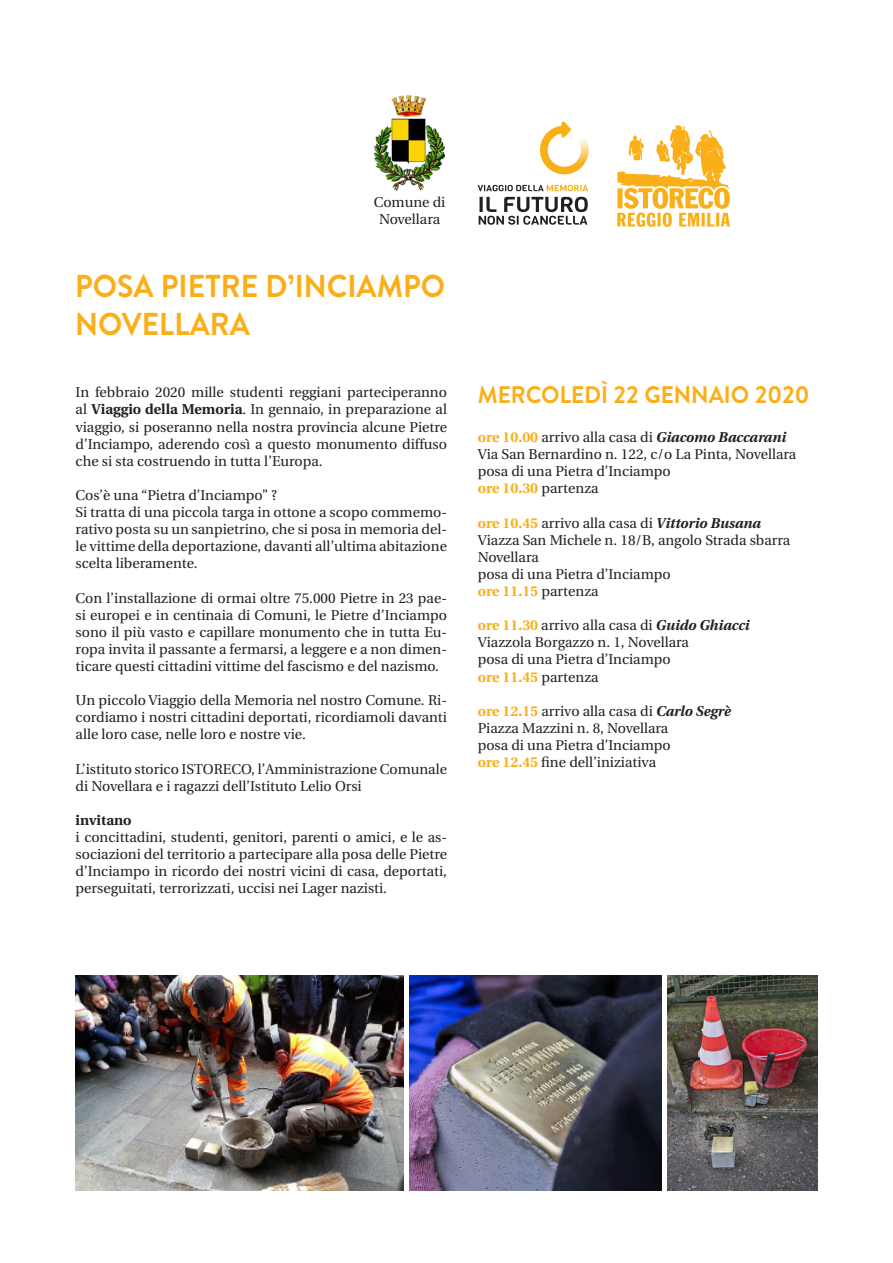
<style>
.page{position:relative;width:893px;height:1263px;background:#fff}
.page>*{position:absolute;margin:0;border:0;box-sizing:border-box;transform-origin:0 0}
.t1{font:700 31.65px "Brandon Text";color:#faaf18;scale:.95 1}
.t2{font:700 24px "Brandon Text";color:#faaf18;scale:.95 1}
.t3{font:14.25px/17.1px "Utopia";color:#231f20;text-align:justify}
.t4{font:700 14.25px "Utopia";color:#faaf18}
.t5{font:700 14.25px "Utopia";color:#231f20}
.s1{font-weight:700}
.s2{font-weight:700;color:#faaf18}
.s3{font-weight:700;font-style:italic}
.s4{font-weight:400;color:#231f20}
</style>
<div class="page">
<img style="left:617px;top:125px;width:113px;height:102px">
<svg style="left:540px;top:122px;width:49px;height:53px"></svg>
<svg style="left:479px;top:197px;width:109px;height:28px"></svg>
<svg style="left:478px;top:185px;width:110px;height:6px"></svg>
<img style="left:375px;top:96px;width:69px;height:94px">
<img style="left:410px;top:976px;width:252px;height:215px">
<img style="left:75px;top:976px;width:329px;height:215px">
<img style="left:668px;top:976px;width:150px;height:215px">
<p class="t3" style="left:374px;top:194px;width:73px">Comune di</p>
<p class="t3" style="left:379px;top:211px;width:63px">Novellara</p>
<p class="t1" style="left:75px;top:264px;width:391px">POSA PIETRE D’INCIAMPO</p>
<p class="t1" style="left:75px;top:302px;width:185px">NOVELLARA</p>
<p class="t3" style="left:76px;top:384px;width:373px">In febbraio 2020 mille studenti reggiani parteciperanno al <span class="s1">Viaggio della Memoria</span>. In gennaio, in preparazione al viaggio, si poseranno nella nostra provincia alcune Pietre d’Inciampo, aderendo così a questo monumento diffuso che si sta costruendo in tutta l’Europa.</p>
<p class="t3" style="left:76px;top:487px;width:203px">Cos’è una “Pietra d’Inciampo” ?</p>
<p class="t3" style="left:76px;top:504px;width:373px">Si tratta di una piccola targa in ottone a scopo commemo&shy;rativo posta su un sanpietrino, che si posa in memoria del&shy;le vittime della deportazione, davanti all’ultima abitazione scelta liberamente.</p>
<p class="t3" style="left:76px;top:589px;width:373px">Con l’installazione di ormai oltre 75.000 Pietre in 23 pae&shy;si europei e in centinaia di Comuni, le Pietre d’Inciampo sono il più vasto e capillare monumento che in tutta Eu&shy;ropa invita il passante a fermarsi, a leggere e a non dimen&shy;ticare questi cittadini vittime del fascismo e del nazismo.</p>
<p class="t3" style="left:76px;top:692px;width:373px">Un piccolo Viaggio della Memoria nel nostro Comune. Ri&shy;cordiamo i nostri cittadini deportati, ricordiamoli davanti alle loro case, nelle loro e nostre vie.</p>
<p class="t3" style="left:76px;top:760px;width:373px">L’istituto storico ISTORECO, l’Amministrazione Comunale di Novellara e i ragazzi dell’Istituto Lelio Orsi</p>
<p class="t5" style="left:76px;top:812px;width:57px">invitano</p>
<p class="t3" style="left:76px;top:829px;width:373px">i concittadini, studenti, genitori, parenti o amici, e le as&shy;sociazioni del territorio a partecipare alla posa delle Pietre d’Inciampo in ricordo dei nostri vicini di casa, deportati, perseguitati, terrorizzati, uccisi nei Lager nazisti.</p>
<p class="t2" style="left:478px;top:378px;width:351px">MERCOLEDÌ 22 GENNAIO 2020</p>
<p class="t3" style="left:478px;top:429px;width:310px"><span class="s2">ore 10.00</span> arrivo alla casa di <span class="s3">Giacomo Baccarani</span></p>
<p class="t3" style="left:478px;top:446px;width:320px">Via San Bernardino n. 122, c/o La Pinta, Novellara</p>
<p class="t3" style="left:478px;top:463px;width:195px">posa di una Pietra d’Inciampo</p>
<p class="t4" style="left:478px;top:480px;width:122px">ore 10.30 <span class="s4">partenza</span></p>
<p class="t3" style="left:478px;top:514px;width:285px"><span class="s2">ore 10.45</span> arrivo alla casa di <span class="s3">Vittorio Busana</span></p>
<p class="t3" style="left:478px;top:532px;width:314px">Viazza San Michele n. 18/B, angolo Strada sbarra</p>
<p class="t3" style="left:478px;top:549px;width:63px">Novellara</p>
<p class="t3" style="left:478px;top:566px;width:195px">posa di una Pietra d’Inciampo</p>
<p class="t4" style="left:478px;top:583px;width:122px">ore 11.15 <span class="s4">partenza</span></p>
<p class="t3" style="left:478px;top:617px;width:274px"><span class="s2">ore 11.30</span> arrivo alla casa di <span class="s3">Guido Ghiacci</span></p>
<p class="t3" style="left:478px;top:634px;width:213px">Viazzola Borgazzo n. 1, Novellara</p>
<p class="t3" style="left:478px;top:651px;width:195px">posa di una Pietra d’Inciampo</p>
<p class="t4" style="left:478px;top:668px;width:122px">ore 11.45 <span class="s4">partenza</span></p>
<p class="t3" style="left:478px;top:703px;width:255px"><span class="s2">ore 12.15</span> arrivo alla casa di <span class="s3">Carlo Segrè</span></p>
<p class="t3" style="left:478px;top:720px;width:192px">Piazza Mazzini n. 8, Novellara</p>
<p class="t3" style="left:478px;top:737px;width:195px">posa di una Pietra d’Inciampo</p>
<p class="t3" style="left:478px;top:754px;width:180px"><span class="s2">ore 12.45</span> fine dell’iniziativa</p>
</div>
